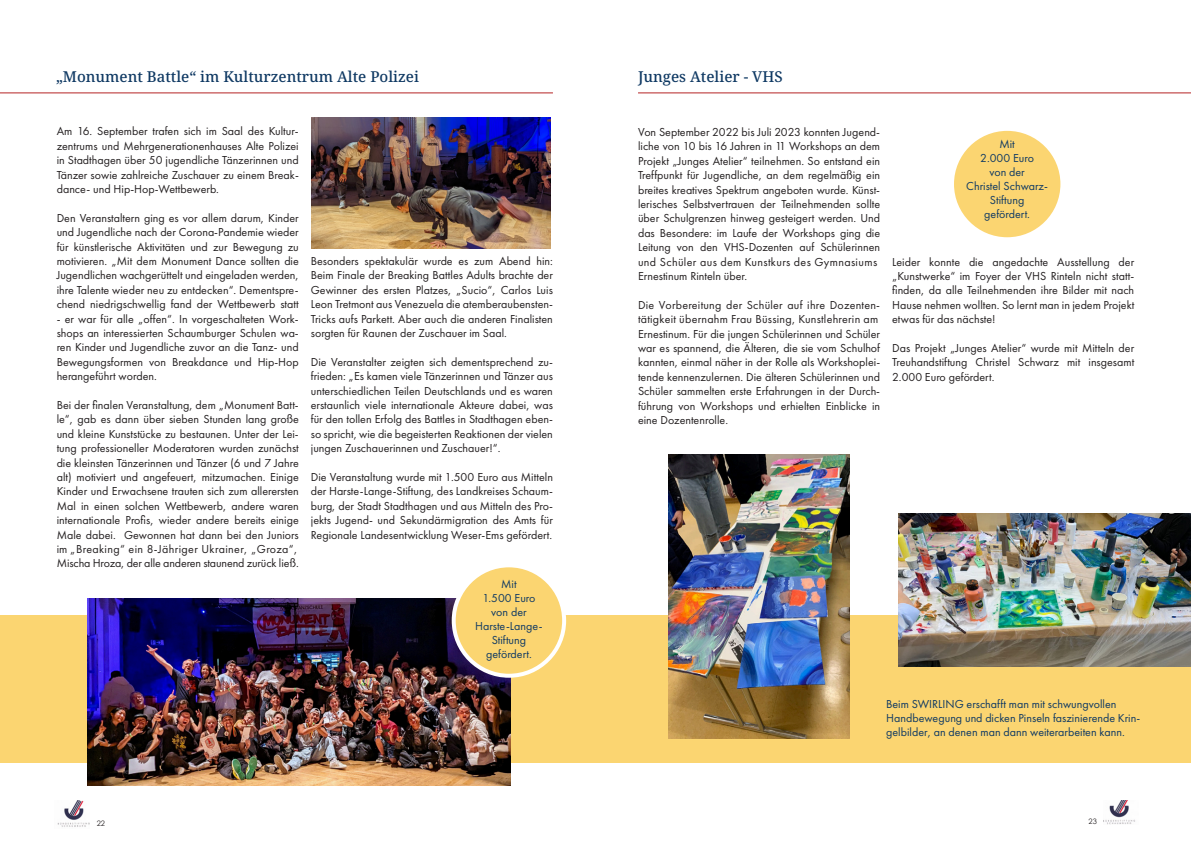
<style>
.page{position:relative;width:1191px;height:842px;background:#fff}
.page>*{position:absolute;margin:0;border:0;box-sizing:border-box;transform-origin:0 0}
.t1{font:500 15px "Noto Serif";color:#0f3963}
.t2{font:12px/14.4px "Futura PT";color:#231f20;text-align:justify}
.t3{font:12px/14px "Futura PT";color:#0f3963;text-align:center}
.t4{font:7.5px "Century Gothic";color:#231f20}
</style>
<div class="page">
<img style="left:1103px;top:800px;width:32px;height:25px">
<img style="left:57px;top:800px;width:33px;height:27px">
<hr style="left:0;top:92px;width:553px;height:1px;background:#b52325">
<hr style="left:638px;top:92px;width:553px;height:1px;background:#b52325">
<div style="left:0;top:615px;width:1191px;height:148px;background:#fbd571"></div>
<div style="left:952px;top:129px;width:110px;height:110px;background:#fbd571;border-radius:50%"></div>
<div style="left:950px;top:127px;width:114px;height:114px;border:4px solid #fff;border-radius:50%"></div>
<img style="left:87px;top:598px;width:423px;height:187px">
<img style="left:312px;top:118px;width:238px;height:131px">
<div style="left:454px;top:565px;width:110px;height:111px;background:#fbd571;border-radius:50%"></div>
<div style="left:452px;top:563px;width:114px;height:115px;border:4px solid #fff;border-radius:50%"></div>
<img style="left:899px;top:513px;width:292px;height:153px">
<img style="left:668px;top:455px;width:182px;height:283px">
<p class="t1" style="left:56px;top:67px;width:364px">„Monument Battle“ im Kulturzentrum Alte Polizei</p>
<p class="t1" style="left:638px;top:67px;width:146px">Junges Atelier - VHS</p>
<p class="t2" style="left:57px;top:124px;width:244px">Am 16. September trafen sich im Saal des Kultur&shy;zentrums und Mehrgenerationenhauses Alte Polizei in Stadthagen über 50 jugendliche Tänzerinnen und Tänzer sowie zahlreiche Zuschauer zu einem Break&shy;dance- und Hip-Hop-Wettbewerb.</p>
<p class="t2" style="left:57px;top:210px;width:244px">Den Veranstaltern ging es vor allem darum, Kinder und Jugendliche nach der Corona-Pandemie wieder für künstlerische Aktivitäten und zur Bewegung zu motivieren. „Mit dem Monument Dance sollten die Jugendlichen wachgerüttelt und eingeladen werden, ihre Talente wieder neu zu entdecken“. Dementspre&shy;chend niedrigschwellig fand der Wettbewerb statt</p>
<p class="t2" style="left:57px;top:311px;width:244px">- er war für alle „offen“. In vorgeschalteten Work&shy;shops an interessierten Schaumburger Schulen wa&shy;ren Kinder und Jugendliche zuvor an die Tanz- und Bewegungsformen von Breakdance und Hip-Hop herangeführt worden.</p>
<p class="t2" style="left:57px;top:398px;width:244px">Bei der finalen Veranstaltung, dem „Monument Batt&shy;le“, gab es dann über sieben Stunden lang große und kleine Kunststücke zu bestaunen. Unter der Lei&shy;tung professioneller Moderatoren wurden zunächst die kleinsten Tänzerinnen und Tänzer (6 und 7 Jahre alt) motiviert und angefeuert, mitzumachen. Einige Kinder und Erwachsene trauten sich zum allerersten Mal in einen solchen Wettbewerb, andere waren internationale Profis, wieder andere bereits einige Male dabei. Gewonnen hat dann bei den Juniors im „Breaking“ ein 8-Jähriger Ukrainer, „Groza“, Mischa Hroza, der alle anderen staunend zurück ließ.</p>
<p class="t2" style="left:311px;top:254px;width:244px">Besonders spektakulär wurde es zum Abend hin:<br>Beim Finale der Breaking Battles Adults brachte der Gewinner des ersten Platzes, „Sucio“, Carlos Luis Leon Tretmont aus Venezuela die atemberaubensten-Tricks aufs Parkett. Aber auch die anderen Finalisten sorgten für Raunen der Zuschauer im Saal.</p>
<p class="t2" style="left:311px;top:354px;width:244px">Die Veranstalter zeigten sich dementsprechend zu&shy;frieden: „Es kamen viele Tänzerinnen und Tänzer aus unterschiedlichen Teilen Deutschlands und es waren erstaunlich viele internationale Akteure dabei, was für den tollen Erfolg des Battles in Stadthagen eben&shy;so spricht, wie die begeisterten Reaktionen der vielen jungen Zuschauerinnen und Zuschauer!“.</p>
<p class="t2" style="left:311px;top:470px;width:244px">Die Veranstaltung wurde mit 1.500 Euro aus Mitteln der Harste-Lange-Stiftung, des Landkreises Schaum&shy;burg, der Stadt Stadthagen und aus Mitteln des Pro&shy;jekts Jugend- und Sekundärmigration des Amts für Regionale Landesentwicklung Weser-Ems gefördert.</p>
<p class="t3" style="left:475px;top:576px;width:69px">Mit<br>1.500 Euro von der<br>Harste-Lange-<br>Stiftung gefördert.</p>
<p class="t2" style="left:638px;top:125px;width:244px;text-align:left">Von September 2022 bis Juli 2023 konnten Jugend&shy;liche von 10 bis 16 Jahren in 11 Workshops an dem Projekt „Junges Atelier“ teilnehmen. So entstand ein Treffpunkt für Jugendliche, an dem regelmäßig ein breites kreatives Spektrum angeboten wurde. Künst&shy;lerisches Selbstvertrauen der Teilnehmenden sollte über Schulgrenzen hinweg gesteigert werden. Und das Besondere: im Laufe der Workshops ging die Leitung von den VHS-Dozenten auf Schülerinnen und Schüler aus dem Kunstkurs des Gymnasiums Ernestinum Rinteln über.</p>
<p class="t2" style="left:638px;top:298px;width:244px;text-align:left">Die Vorbereitung der Schüler auf ihre Dozenten&shy;tätigkeit übernahm Frau Büssing, Kunstlehrerin am Ernestinum. Für die jungen Schülerinnen und Schüler war es spannend, die Älteren, die sie vom Schulhof kannten, einmal näher in der Rolle als Workshoplei&shy;tende kennenzulernen. Die älteren Schülerinnen und Schüler sammelten erste Erfahrungen in der Durch&shy;führung von Workshops und erhielten Einblicke in eine Dozentenrolle.</p>
<p class="t3" style="left:966px;top:137px;width:83px">Mit<br>2.000 Euro<br>von der<br>Christel Schwarz-<br>Stiftung gefördert.</p>
<p class="t2" style="left:892px;top:254px;width:244px">Leider konnte die angedachte Ausstellung der „Kunstwerke“ im Foyer der VHS Rinteln nicht statt&shy;finden, da alle Teilnehmenden ihre Bilder mit nach Hause nehmen wollten. So lernt man in jedem Projekt etwas für das nächste!</p>
<p class="t2" style="left:892px;top:341px;width:244px">Das Projekt „Junges Atelier“ wurde mit Mitteln der Treuhandstiftung Christel Schwarz mit insgesamt 2.000 Euro gefördert.</p>
<p class="t3" style="left:886px;top:696px;width:256px;line-height:14.4px;text-align:left">Beim SWIRLING erschafft man mit schwungvollen<br>Handbewegung und dicken Pinseln faszinierende Krin&shy;gelbilder, an denen man dann weiterarbeiten kann.</p>
<p class="t4" style="left:97px;top:818px;width:10px">22</p>
<p class="t4" style="left:1088px;top:816px;width:10px">23</p>
</div>
